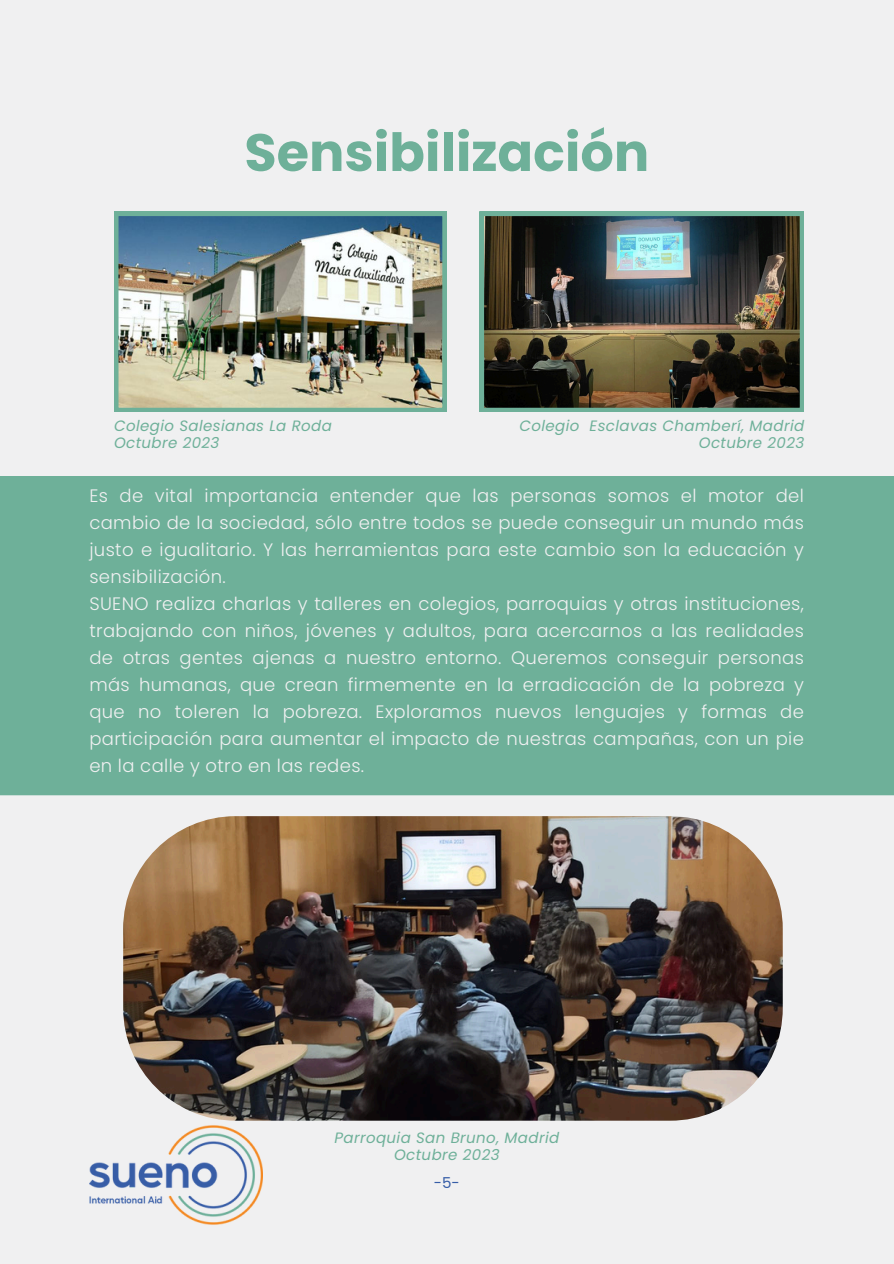
<style>
.page{position:relative;width:894px;height:1264px;background:#fff}
.page>*{position:absolute;margin:0;border:0;box-sizing:border-box;transform-origin:0 0}
.t1{font:700 52.5px "Poppins";color:#6eb099}
.t2{font:300 18px/27px "Poppins";letter-spacing:.02em;color:#f0f0f1}
.t3{font:italic 15px "Poppins";letter-spacing:.025em;color:#6eb099}
.t4{font:15px "Poppins";color:#365da7}
</style>
<div class="page">
<div style="left:0;top:0;width:893px;height:1263px;background:#f0f0f1"></div>
<div style="left:0;top:476px;width:893px;height:319px;background:#6eb099"></div>
<img style="left:123px;top:816px;width:659px;height:304px;border-radius:113px">
<img style="left:114px;top:211px;width:332px;height:201px">
<img style="left:479px;top:211px;width:324px;height:201px">
<img style="left:89px;top:1120px;width:174px;height:105px">
<p class="t1" style="left:244px;top:116px;width:406px">Sensibilización</p>
<p class="t3" style="left:114px;top:415px;width:219px">Colegio Salesianas La Roda</p>
<p class="t3" style="left:114px;top:432px;width:107px">Octubre 2023</p>
<h2 class="t3" style="left:519px;top:415px;width:286px">Colegio Esclavas Chamberí, Madrid</h2>
<p class="t3" style="left:698px;top:432px;width:107px">Octubre 2023</p>
<p class="t2" style="left:89px;top:482px;width:715px">Es de vital importancia entender que las personas somos el motor del cambio de la sociedad, sólo entre todos se puede conseguir un mundo más justo e igualitario. Y las herramientas para este cambio son la educación y sensibilización.<br>SUENO realiza charlas y talleres en colegios, parroquias y otras instituciones, trabajando con niños, jóvenes y adultos, para acercarnos a las realidades de otras gentes ajenas a nuestro entorno. Queremos conseguir personas más humanas, que crean firmemente en la erradicación de la pobreza y que no toleren la pobreza. Exploramos nuevos lenguajes y formas de participación para aumentar el impacto de nuestras campañas, con un pie en la calle y otro en las redes.</p>
<p class="t3" style="left:334px;top:1127px;width:226px">Parroquia San Bruno, Madrid</p>
<p class="t3" style="left:394px;top:1144px;width:107px">Octubre 2023</p>
<p class="t4" style="left:433px;top:1171px;width:27px">-5-</p>
</div>
